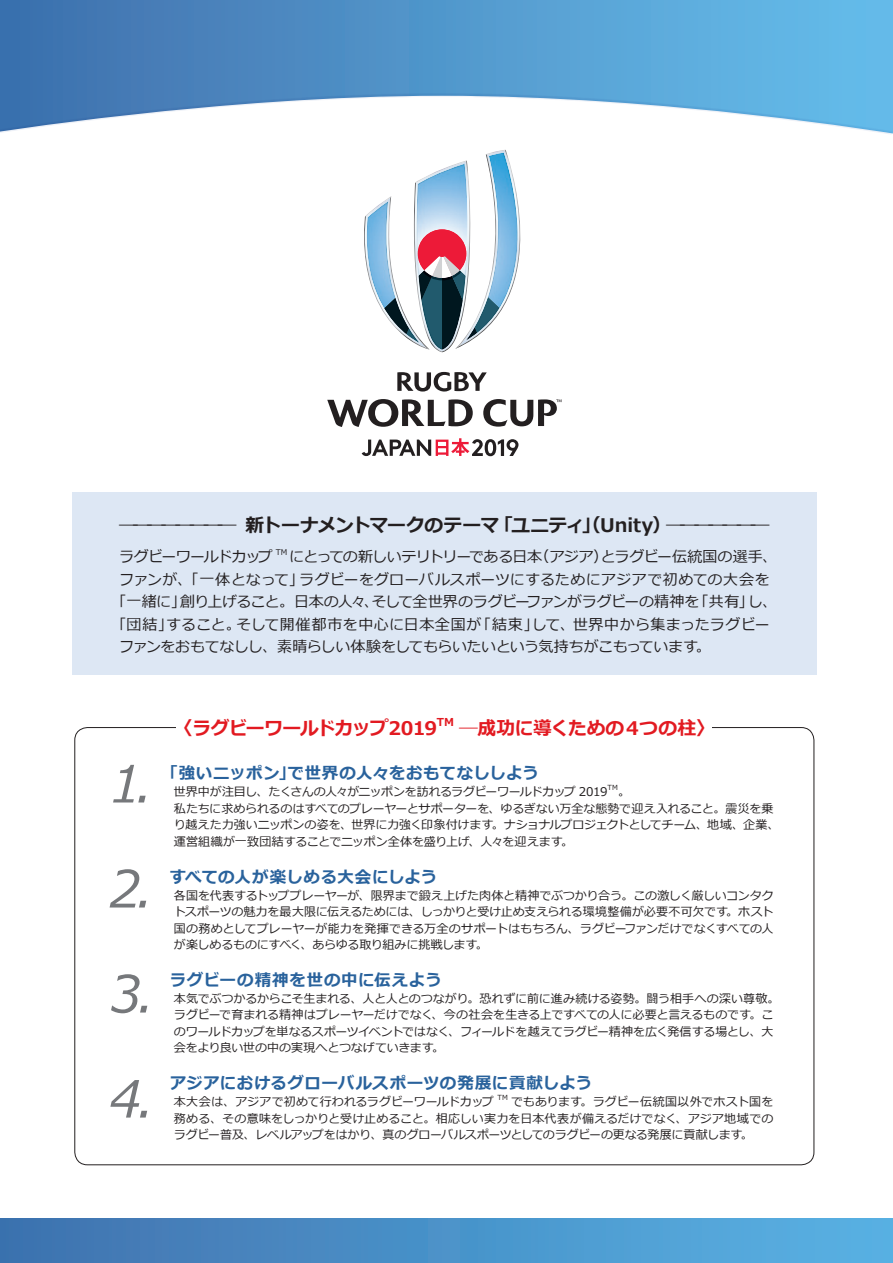
<style>
.page{position:relative;width:893px;height:1263px;background:#fff}
.page>*{position:absolute;margin:0;border:0;box-sizing:border-box;transform-origin:0 0}
.t1{font:italic 51px/105px "Meiryo";color:#76787b;text-align:justify}
.t2{font:700 18.75px "Meiryo";letter-spacing:-.015em;color:#231f20}
.t3{font:700 18.75px "Meiryo";letter-spacing:-.04em;color:#e21a21}
.t4{font:700 16.5px "Meiryo";letter-spacing:.025em;color:#29629c}
.t5{font:15px "Meiryo";letter-spacing:-.02em;color:#231f20}
.t6{font:15px "Meiryo";letter-spacing:.025em;color:#231f20}
.t7{font:15px "Meiryo";letter-spacing:.015em;color:#231f20}
.t8{font:15px "Meiryo";letter-spacing:-.04em;color:#231f20}
.t9{font:15px "Meiryo";letter-spacing:-.055em;color:#231f20}
.t10{font:12px/16.5px "Meiryo";letter-spacing:-.02em;color:#231f20}
.t11{font:12px "Meiryo";letter-spacing:-.04em;color:#231f20}
.t12{font:700 10.95px "Meiryo";color:#e21a21}
.t13{font:7.8px "Meiryo";color:#231f20}
.t14{font:7.05px "Meiryo";color:#231f20}
</style>
<div class="page">
<div style="left:0;top:1218px;width:893px;height:45px;background:linear-gradient(to right,#3e72ae,#58b3e4)"></div>
<svg style="left:0;top:0;width:893px;height:91px;background:#5297cc"></svg>
<svg style="left:0;top:91px;width:893px;height:43px"></svg>
<div style="left:72px;top:492px;width:744px;height:183px;background:#dde7f4"></div>
<svg style="left:362px;top:438px;width:156px;height:18px"></svg>
<svg style="left:397px;top:372px;width:90px;height:19px"></svg>
<svg style="left:327px;top:399px;width:146px;height:28px"></svg>
<svg style="left:483px;top:399px;width:78px;height:28px"></svg>
<svg style="left:364px;top:150px;width:157px;height:202px"></svg>
<h2 class="t2" style="left:119px;top:512px;width:652px">──────── 新トーナメントマークのテーマ「ユニティ」（Unity）───────</h2>
<p class="t9" style="left:119px;top:546px;width:155px">ラグビーワールドカップ</p>
<p class="t13" style="left:276px;top:547px;width:13px">TM</p>
<p class="t8" style="left:289px;top:546px;width:489px">にとっての新しいテリトリーである日本（アジア）とラグビー伝統国の選手、</p>
<p class="t7" style="left:119px;top:569px;width:652px">ファンが、「一体となって」ラグビーをグローバルスポーツにするためにアジアで初めての大会を</p>
<p class="t5" style="left:112px;top:591px;width:667px">「一緒に」創り上げること。日本の人々、そして全世界のラグビーファンがラグビーの精神を「共有」し、</p>
<p class="t6" style="left:112px;top:614px;width:660px">「団結」すること。そして開催都市を中心に日本全国が「結束」して、世界中から集まったラグビー</p>
<p class="t5" style="left:119px;top:636px;width:593px">ファンをおもてなしし、素晴らしい体験をしてもらいたいという気持ちがこもっています。</p>
<h1 class="t1" style="left:110px;top:734px;width:47px">1.<br>2.<br>3.<br>4.</h1>
<h2 class="t3" style="left:174px;top:716px;width:265px">〈ラグビーワールドカップ2019</h2>
<p class="t12" style="left:437px;top:715px;width:19px">TM</p>
<h2 class="t3" style="left:459px;top:716px;width:258px">─成功に導くための４つの柱〉</h2>
<h3 class="t4" style="left:161px;top:762px;width:379px">「強いニッポン」で世界の人々をおもてなししよう</h3>
<p class="t11" style="left:174px;top:783px;width:435px">世界中が注目し、たくさんの人々がニッポンを訪れるラグビーワールドカップ 2019</p>
<p class="t14" style="left:608px;top:783px;width:12px">TM</p>
<p class="t10" style="left:174px;top:784px;width:607px;text-indent:444px">。<br>私たちに求められるのはすべてのプレーヤーとサポーターを、ゆるぎない万全な態勢で迎え入れること。震災を乗り越えた力強いニッポンの姿を、世界に力強く印象付けます。ナショナルプロジェクトとしてチーム、地域、企業、運営組織が一致団結することでニッポン全体を盛り上げ、人々を迎えます。</p>
<h3 class="t4" style="left:170px;top:865px;width:269px">すべての人が楽しめる大会にしよう</h3>
<p class="t10" style="left:174px;top:887px;width:601px;text-align:justify">各国を代表するトッププレーヤーが、限界まで鍛え上げた肉体と精神でぶつかり合う。この激しく厳しいコンタクトスポーツの魅力を最大限に伝えるためには、しっかりと受け止め支えられる環境整備が必要不可欠です。ホスト国の務めとしてプレーヤーが能力を発揮できる万全のサポートはもちろん、ラグビーファンだけでなくすべての人が楽しめるものにすべく、あらゆる取り組みに挑戦します。</p>
<h3 class="t4" style="left:170px;top:968px;width:274px">ラグビーの精神を世の中に伝えよう</h3>
<p class="t10" style="left:174px;top:991px;width:607px">本気でぶつかるからこそ生まれる、人と人とのつながり。恐れずに前に進み続ける姿勢。闘う相手への深い尊敬。ラグビーで育まれる精神はプレーヤーだけでなく、今の社会を生きる上ですべての人に必要と言えるものです。このワールドカップを単なるスポーツイベントではなく、フィールドを越えてラグビー精神を広く発信する場とし、大会をより良い世の中の実現へとつなげていきます。</p>
<h3 class="t4" style="left:170px;top:1072px;width:424px">アジアにおけるグローバルスポーツの発展に貢献しよう</h3>
<p class="t10" style="left:174px;top:1094px;width:321px">本大会は、アジアで初めて行われるラグビーワールドカップ</p>
<p class="t14" style="left:497px;top:1093px;width:12px">TM</p>
<p class="t10" style="left:174px;top:1094px;width:601px;text-align:justify;text-indent:337px">でもあります。ラグビー伝統国以外でホスト国を務める、その意味をしっかりと受け止めること。相応しい実力を日本代表が備えるだけでなく、アジア地域でのラグビー普及、レベルアップをはかり、真のグローバルスポーツとしてのラグビーの更なる発展に貢献します。</p>
</div>
